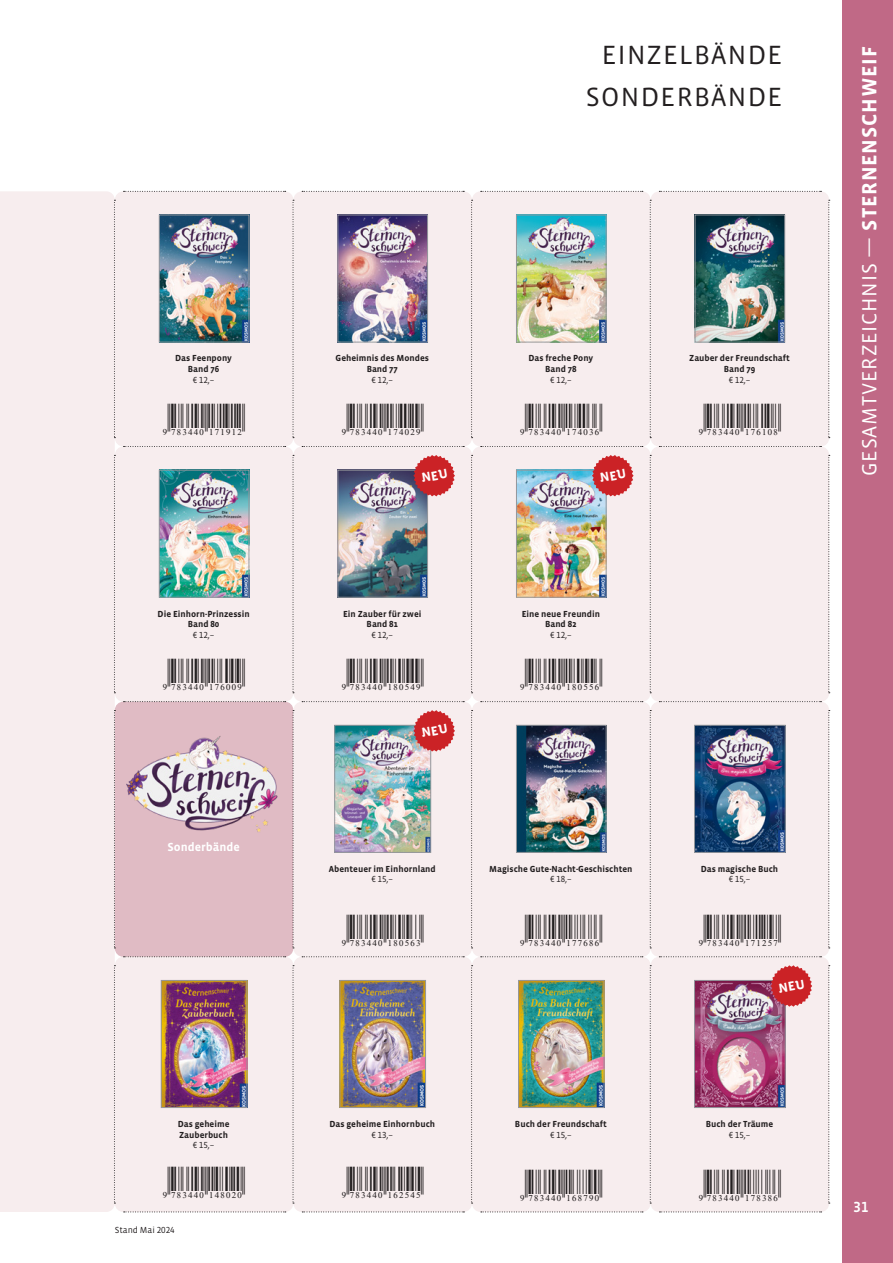
<style>
.page{position:relative;width:893px;height:1263px;background:#fff}
.page>*{position:absolute;margin:0;border:0;box-sizing:border-box;transform-origin:0 0}
.t1{font:27px "Vista Sans OT";letter-spacing:.05em;color:#231f20}
.t2{font:21px "Vista Sans OT";letter-spacing:.04em;color:#fff}
.t3{font:500 15px "Vista Sans OT";color:#fff}
.EAN-Code_NEU{font:13.5px "C Code UPCEAN HRBS3";color:#231f20}
.Gesamtverzeichnis{font:13.5px "C Code UPCEAN HRBS3";color:#231f20}
.Gesamtverzeichnis-2{font:700 12px "Vista Sans OT";color:#fff}
.Gesamtverzeichnis-3{font:700 9px/10.6px "Vista Sans OT";color:#231f20;text-align:center}
.t4{font:9px "Vista Sans OT";color:#231f20}
.s1{font-weight:400}
.s2{font-weight:700}
</style>
<div class="page">
<div style="left:0;top:191px;width:115px;height:1021px;background:#f7edee"></div>
<div style="left:115px;top:191px;width:178px;height:255px;background:#f7edee;border-radius:9px"></div>
<img style="left:161px;top:217px;width:86px;height:123px">
<div style="left:159px;top:215px;width:90px;height:127px;border:1px solid #94979c"></div>
<div style="left:651px;top:191px;width:178px;height:255px;background:#f7edee;border-radius:9px"></div>
<img style="left:697px;top:217px;width:86px;height:123px">
<div style="left:695px;top:215px;width:90px;height:127px;border:1px solid #94979c"></div>
<div style="left:472px;top:191px;width:179px;height:255px;background:#f7edee;border-radius:9px"></div>
<img style="left:518px;top:217px;width:86px;height:123px">
<div style="left:516px;top:215px;width:90px;height:127px;border:1px solid #94979c"></div>
<div style="left:293px;top:191px;width:179px;height:255px;background:#f7edee;border-radius:9px"></div>
<img style="left:340px;top:217px;width:86px;height:123px">
<div style="left:338px;top:215px;width:90px;height:127px;border:1px solid #94979c"></div>
<div style="left:115px;top:446px;width:178px;height:256px;background:#f7edee;border-radius:9px"></div>
<img style="left:161px;top:472px;width:86px;height:123px">
<div style="left:159px;top:470px;width:90px;height:127px;border:1px solid #94979c"></div>
<div style="left:293px;top:446px;width:179px;height:256px;background:#f7edee;border-radius:9px"></div>
<img style="left:340px;top:472px;width:86px;height:123px">
<div style="left:338px;top:470px;width:90px;height:127px;border:1px solid #94979c"></div>
<div style="left:651px;top:446px;width:178px;height:256px;background:#f7edee;border-radius:9px"></div>
<div style="left:115px;top:702px;width:178px;height:255px;background:#e0bbc4;border-radius:9px"></div>
<img style="left:126px;top:736px;width:152px;height:96px">
<div style="left:651px;top:702px;width:178px;height:255px;background:#f7edee;border-radius:9px"></div>
<img style="left:696px;top:727px;width:87px;height:124px">
<div style="left:694px;top:725px;width:91px;height:128px;border:1px solid #94979c"></div>
<div style="left:472px;top:702px;width:179px;height:255px;background:#f7edee;border-radius:9px"></div>
<img style="left:518px;top:727px;width:86px;height:124px">
<div style="left:516px;top:725px;width:90px;height:128px;border:1px solid #94979c"></div>
<div style="left:293px;top:957px;width:179px;height:255px;background:#f7edee;border-radius:9px"></div>
<img style="left:342px;top:982px;width:82px;height:124px">
<div style="left:340px;top:980px;width:86px;height:128px;border:1px solid #94979c"></div>
<div style="left:472px;top:957px;width:179px;height:255px;background:#f7edee;border-radius:9px"></div>
<img style="left:520px;top:982px;width:82px;height:124px">
<div style="left:518px;top:980px;width:86px;height:128px;border:1px solid #94979c"></div>
<div style="left:651px;top:957px;width:178px;height:255px;background:#f7edee;border-radius:9px"></div>
<img style="left:696px;top:982px;width:87px;height:124px">
<div style="left:694px;top:980px;width:91px;height:128px;border:1px solid #94979c"></div>
<div style="left:472px;top:446px;width:179px;height:256px;background:#f7edee;border-radius:9px"></div>
<img style="left:518px;top:472px;width:86px;height:123px">
<div style="left:516px;top:470px;width:90px;height:127px;border:1px solid #94979c"></div>
<div style="left:115px;top:957px;width:178px;height:255px;background:#f7edee;border-radius:9px"></div>
<img style="left:163px;top:982px;width:82px;height:124px">
<div style="left:161px;top:980px;width:86px;height:128px;border:1px solid #94979c"></div>
<div style="left:293px;top:702px;width:179px;height:255px;background:#f7edee;border-radius:9px"></div>
<img style="left:336px;top:727px;width:93px;height:124px">
<div style="left:334px;top:725px;width:97px;height:128px;border:1px solid #94979c"></div>
<svg style="left:124px;top:446px;width:162px;height:1px"></svg>
<svg style="left:302px;top:446px;width:162px;height:1px"></svg>
<svg style="left:481px;top:446px;width:162px;height:1px"></svg>
<svg style="left:659px;top:446px;width:162px;height:1px"></svg>
<svg style="left:293px;top:200px;width:1px;height:238px"></svg>
<svg style="left:471px;top:200px;width:2px;height:238px"></svg>
<svg style="left:650px;top:200px;width:1px;height:238px"></svg>
<svg style="left:124px;top:701px;width:162px;height:1px"></svg>
<svg style="left:302px;top:701px;width:162px;height:1px"></svg>
<svg style="left:481px;top:701px;width:162px;height:1px"></svg>
<svg style="left:659px;top:701px;width:162px;height:1px"></svg>
<svg style="left:293px;top:455px;width:1px;height:238px"></svg>
<svg style="left:471px;top:455px;width:2px;height:238px"></svg>
<svg style="left:650px;top:455px;width:1px;height:238px"></svg>
<svg style="left:124px;top:956px;width:162px;height:1px"></svg>
<svg style="left:302px;top:956px;width:162px;height:1px"></svg>
<svg style="left:481px;top:956px;width:162px;height:1px"></svg>
<svg style="left:659px;top:956px;width:162px;height:1px"></svg>
<svg style="left:293px;top:710px;width:1px;height:238px"></svg>
<svg style="left:471px;top:710px;width:2px;height:238px"></svg>
<svg style="left:650px;top:710px;width:1px;height:238px"></svg>
<svg style="left:124px;top:1211px;width:162px;height:1px"></svg>
<svg style="left:302px;top:1211px;width:162px;height:1px"></svg>
<svg style="left:481px;top:1211px;width:162px;height:1px"></svg>
<svg style="left:659px;top:1211px;width:163px;height:1px"></svg>
<svg style="left:293px;top:965px;width:1px;height:239px"></svg>
<svg style="left:471px;top:965px;width:2px;height:239px"></svg>
<svg style="left:650px;top:965px;width:1px;height:239px"></svg>
<svg style="left:124px;top:191px;width:162px;height:1px"></svg>
<svg style="left:302px;top:191px;width:162px;height:1px"></svg>
<svg style="left:481px;top:191px;width:162px;height:1px"></svg>
<svg style="left:659px;top:191px;width:162px;height:1px"></svg>
<svg style="left:114px;top:200px;width:1px;height:238px"></svg>
<svg style="left:114px;top:455px;width:1px;height:238px"></svg>
<svg style="left:114px;top:710px;width:1px;height:238px"></svg>
<svg style="left:114px;top:965px;width:1px;height:239px"></svg>
<svg style="left:828px;top:200px;width:2px;height:238px"></svg>
<svg style="left:828px;top:455px;width:2px;height:238px"></svg>
<svg style="left:828px;top:710px;width:2px;height:238px"></svg>
<svg style="left:828px;top:965px;width:2px;height:239px"></svg>
<div style="left:842px;top:0;width:51px;height:1263px;background:#c06986"></div>
<svg style="left:413px;top:455px;width:42px;height:41px"></svg>
<svg style="left:771px;top:965px;width:41px;height:42px"></svg>
<svg style="left:592px;top:455px;width:42px;height:41px"></svg>
<svg style="left:413px;top:710px;width:42px;height:41px"></svg>
<p class="Gesamtverzeichnis-3" style="left:175px;top:353px;width:58px">Das Feenpony<br>Band 76<br><span class="s1">€ 12,–</span></p>
<p class="EAN-Code_NEU" style="left:162px;top:416px;width:84px">*[7WR4S0-BHBJBC]</p>
<p class="Gesamtverzeichnis-3" style="left:158px;top:608px;width:94px">Die Einhorn-Prinzessin<br>Band 80<br><span class="s1">€ 12,–</span></p>
<p class="EAN-Code_NEU" style="left:162px;top:671px;width:84px">*[7WR4S0-BHGAAJ]</p>
<p class="Gesamtverzeichnis-2" style="left:167px;top:840px;width:74px">Sonderbände</p>
<p class="Gesamtverzeichnis-3" style="left:178px;top:1119px;width:53px">Das geheime<br>Zauberbuch <span class="s1">€ 15,–</span></p>
<p class="Gesamtverzeichnis" style="left:162px;top:1178px;width:84px">*[7WR4S0-BEIACA]</p>
<p class="t4" style="left:115px;top:1225px;width:61px">Stand Mai 2024</p>
<p class="Gesamtverzeichnis-3" style="left:336px;top:353px;width:95px">Geheimnis des Mondes<br>Band 77<br><span class="s1">€ 12,–</span></p>
<p class="EAN-Code_NEU" style="left:341px;top:416px;width:84px">*[7WR4S0-BHEACJ]</p>
<p class="Gesamtverzeichnis-3" style="left:343px;top:608px;width:80px">Ein Zauber für zwei<br>Band 81<br><span class="s1">€ 12,–</span></p>
<p class="EAN-Code_NEU" style="left:341px;top:671px;width:84px">*[7WR4S0-BIAFEJ]</p>
<p class="t1" style="left:602px;top:41px;width:182px">EINZELBÄNDE</p>
<p class="t1" style="left:586px;top:83px;width:198px">SONDERBÄNDE</p>
<p class="Gesamtverzeichnis-3" style="left:528px;top:353px;width:66px">Das freche Pony<br>Band 78<br><span class="s1">€ 12,–</span></p>
<p class="EAN-Code_NEU" style="left:520px;top:416px;width:84px">*[7WR4S0-BHEADG]</p>
<p class="Gesamtverzeichnis-3" style="left:522px;top:608px;width:80px">Eine neue Freundin<br>Band 82<br><span class="s1">€ 12,–</span></p>
<p class="EAN-Code_NEU" style="left:520px;top:671px;width:84px">*[7WR4S0-BIAFFG]</p>
<p class="Gesamtverzeichnis-3" style="left:689px;top:353px;width:102px">Zauber der Freundschaft<br>Band 79<br><span class="s1">€ 12,–</span></p>
<p class="EAN-Code_NEU" style="left:698px;top:416px;width:84px">*[7WR4S0-BHGBAI]</p>
<h2 class="t2" style="left:858px;top:476px;width:432px;rotate:-90deg">GESAMTVERZEICHNIS — <span class="s2">STERNENSCHWEIF</span></h2>
<p class="Gesamtverzeichnis-3" style="left:329px;top:863px;width:108px">Abenteuer im Einhornland <span class="s1">€ 15,–</span></p>
<p class="EAN-Code_NEU" style="left:341px;top:926px;width:84px">*[7WR4S0-BIAFGD]</p>
<p class="Gesamtverzeichnis-3" style="left:489px;top:863px;width:145px">Magische Gute-Nacht-Geschischten <span class="s1">€ 18,–</span></p>
<p class="EAN-Code_NEU" style="left:520px;top:926px;width:84px">*[7WR4S0-BHHGIG]</p>
<p class="Gesamtverzeichnis-3" style="left:701px;top:863px;width:79px">Das magische Buch <span class="s1">¤ 15,–</span></p>
<p class="EAN-Code_NEU" style="left:698px;top:926px;width:84px">*[7WR4S0-BHBCFH]</p>
<p class="Gesamtverzeichnis-3" style="left:329px;top:1119px;width:107px">Das geheime Einhornbuch <span class="s1">€ 13,–</span></p>
<p class="Gesamtverzeichnis" style="left:341px;top:1178px;width:84px">*[7WR4S0-BGCFEF]</p>
<p class="Gesamtverzeichnis-3" style="left:515px;top:1119px;width:93px">Buch der Freundschaft <span class="s1">€ 15,–</span></p>
<p class="EAN-Code_NEU" style="left:520px;top:1181px;width:84px">*[7WR4S0-BGIHJA]</p>
<p class="Gesamtverzeichnis-3" style="left:706px;top:1119px;width:69px">Buch der Träume <span class="s1">€ 15,–</span></p>
<p class="EAN-Code_NEU" style="left:698px;top:1181px;width:84px">*[7WR4S0-BHIDIG]</p>
<h3 class="t3" style="left:853px;top:1199px;width:17px">31</h3>
</div>
